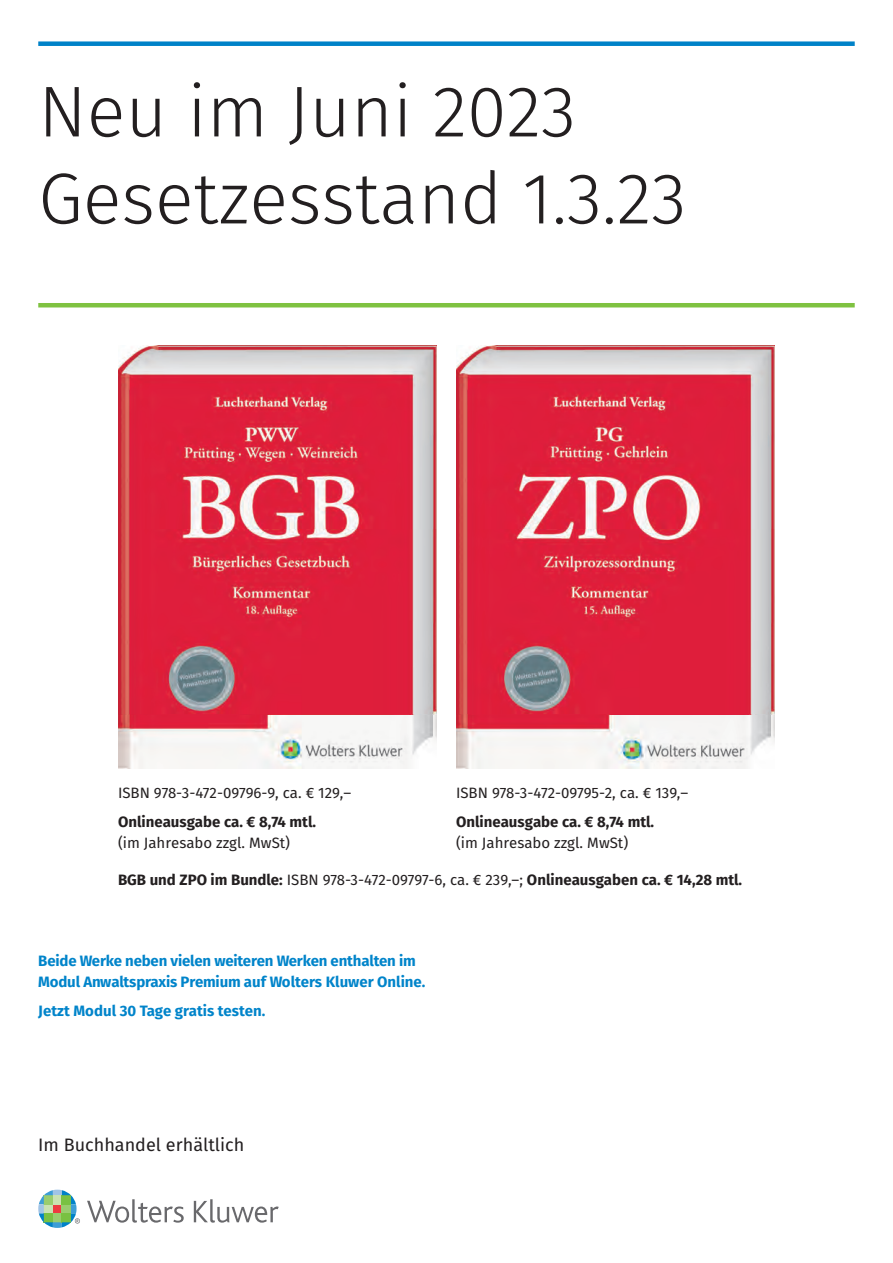
<style>
.page{position:relative;width:893px;height:1263px;background:#fff}
.page>*{position:absolute;margin:0;border:0;box-sizing:border-box;transform-origin:0 0}
.t1{font:300 72px/87px "Fira Sans";color:#231f20}
.t2{font:18px "Fira Sans";color:#231f20}
.t3{font:15px/29.5px "Fira Sans";color:#231f20}
.t4{font:700 15px/21px "Fira Sans";letter-spacing:-.01em;color:#0084ca}
.t5{font:700 15px "Fira Sans";color:#231f20}
.s1{font-weight:700}
.s2{font-weight:400}
</style>
<div class="page">
<hr style="left:38px;top:303px;width:817px;height:4px;background:#7fc241">
<div style="left:38px;top:41px;width:817px;height:5px;background:#0082c8"></div>
<img style="left:118px;top:345px;width:319px;height:423px">
<img style="left:456px;top:345px;width:319px;height:423px">
<svg style="left:87px;top:1199px;width:97px;height:23px"></svg>
<svg style="left:194px;top:1199px;width:85px;height:23px"></svg>
<svg style="left:38px;top:1189px;width:42px;height:39px"></svg>
<p class="t1" style="left:38px;top:67px;width:649px">Neu im Juni 2023<br>Gesetzesstand 1.3.23</p>
<p class="t3" style="left:118px;top:777px;width:235px">ISBN 978-3-472-09796-9, ca. € 129,–<br><span class="s1">Onlineausgabe ca. € 8,74 mtl.</span></p>
<p class="t3" style="left:118px;top:828px;width:174px">(im Jahresabo zzgl. MwSt)</p>
<p class="t3" style="left:456px;top:777px;width:234px">ISBN 978-3-472-09795-2, ca. € 139,–<br><span class="s1">Onlineausgabe ca. € 8,74 mtl.</span></p>
<p class="t3" style="left:456px;top:828px;width:174px">(im Jahresabo zzgl. MwSt)</p>
<p class="t5" style="left:118px;top:867px;width:626px">BGB und ZPO im Bundle: <span class="s2">ISBN 978-3-472-09797-6, ca. € 239,–;</span> Onlineausgaben ca. € 14,28 mtl.</p>
<p class="t4" style="left:38px;top:949px;width:389px">Beide Werke neben vielen weiteren Werken enthalten im<br>Modul Anwaltspraxis Premium auf Wolters Kluwer Online.</p>
<p class="t4" style="left:38px;top:999px;width:229px">Jetzt Modul 30 Tage gratis testen.</p>
<p class="t2" style="left:38px;top:1131px;width:208px">Im Buchhandel erhältlich</p>
</div>
